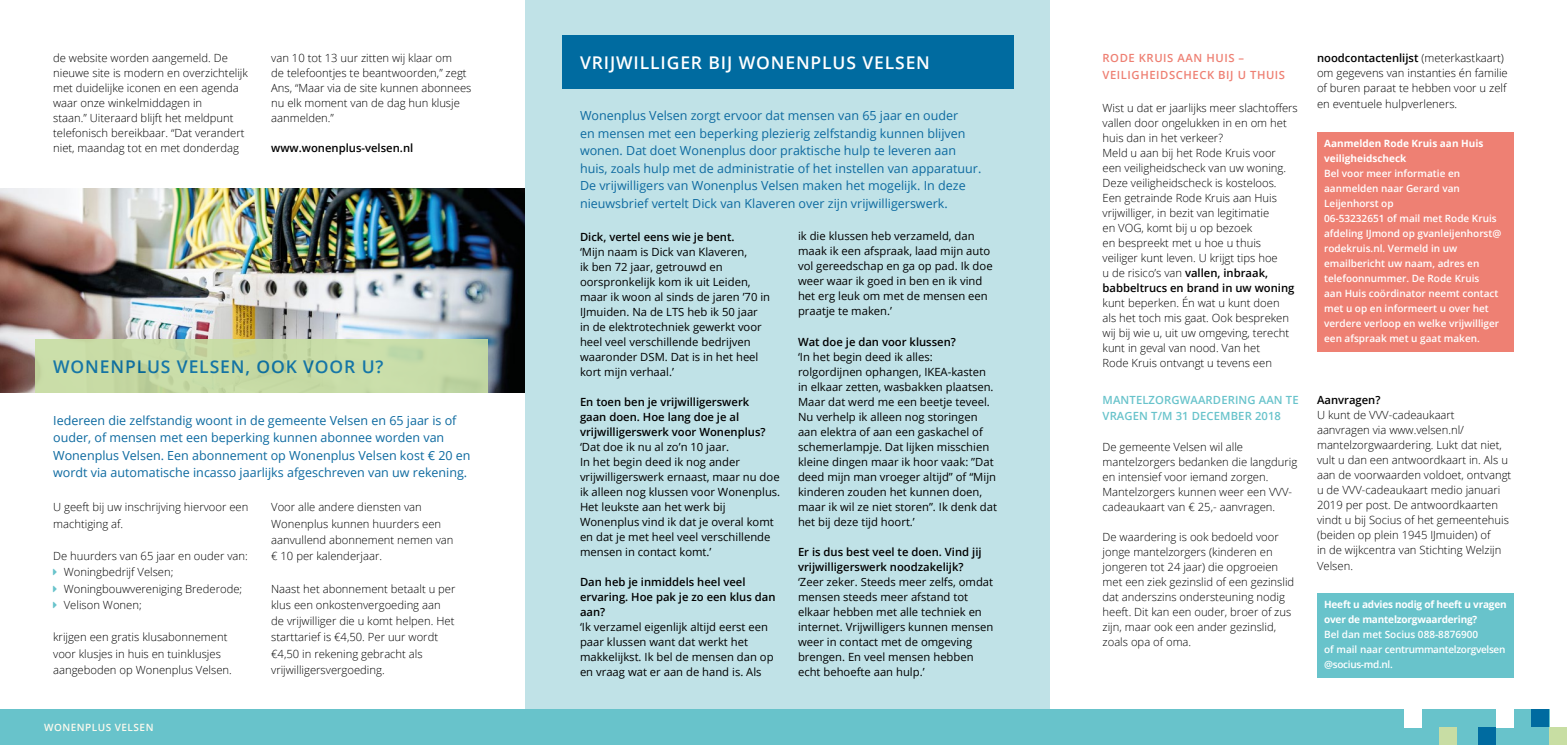
<style>
.page{position:relative;width:1567px;height:745px;background:#fff}
.page>*{position:absolute;margin:0;border:0;box-sizing:border-box;transform-origin:0 0}
.t1{font:600 17.5px "Open Sans";letter-spacing:.05em;color:#fff}
.t2{font:600 17.5px "Open Sans";letter-spacing:.05em;color:#006ba0}
.t3{font:12.5px/17.5px "Open Sans";color:#0d6aa0}
.t4{font:300 11.25px/15px "Open Sans";color:#000}
.t5{font:11.25px/15px "Open Sans";color:#000}
.t6{font:600 11.25px/15px "Open Sans";color:#000}
.t7{font:600 11.25px/16.2px "Open Sans";letter-spacing:.01em;color:#68c3cb}
.t8{font:600 11.25px/17.5px "Open Sans";letter-spacing:.05em;color:#ee8073}
.t9{font:600 10px/15px "Open Sans";color:#fff}
.t10{font:600 10px/15px "Open Sans";letter-spacing:-.03em;color:#fff}
.t11{font:700 10px/15px "Open Sans";letter-spacing:-.02em;color:#fff}
.t12{font:700 10px/15px "Open Sans";color:#fff}
.t13{font:600 10px "Open Sans";letter-spacing:.05em;color:#fdfaee}
.s1{font-weight:600}
</style>
<div class="page">
<div style="left:525px;top:0;width:524px;height:744px;background:#c0e2e7"></div>
<div style="left:0;top:709px;width:1548px;height:35px;background:#68c3cb"></div>
<div style="left:1548px;top:726px;width:18px;height:18px;background:#c8dea3"></div>
<div style="left:1531px;top:709px;width:17px;height:17px;background:#006ba0"></div>
<div style="left:1439px;top:726px;width:17px;height:18px;background:#c8dda4"></div>
<div style="left:1495px;top:707px;width:18px;height:19px;background:#fff"></div>
<div style="left:1477px;top:726px;width:18px;height:18px;background:#006ba0"></div>
<div style="left:1403px;top:707px;width:18px;height:19px;background:#fff"></div>
<div style="left:1316px;top:132px;width:197px;height:219px;background:#ee8073"></div>
<div style="left:1316px;top:593px;width:197px;height:84px;background:#68c3cb"></div>
<img style="left:0;top:188px;width:524px;height:204px">
<div style="left:562px;top:35px;width:451px;height:54px;background:#006ba0"></div>
<div style="left:35px;top:339px;width:453px;height:53px;background:#c8dea3"></div>
<p class="t4" style="left:53px;top:50px;width:196px">de website worden aangemeld. De nieuwe site is modern en overzichtelijk met duidelijke iconen en een agenda waar onze winkelmiddagen in<br>staan.” Uiteraard blijft het meldpunt telefonisch bereikbaar. “Dat verandert niet, maandag tot en met donderdag</p>
<p class="t4" style="left:271px;top:50px;width:202px">van 10 tot 13 uur zitten wij klaar om<br>de telefoontjes te beantwoorden,” zegt<br>Ans, “Maar via de site kunnen abonnees nu elk moment van de dag hun klusje aanmelden.”</p>
<p class="t6" style="left:271px;top:140px;width:144px">www.wonenplus-velsen.nl</p>
<h1 class="t2" style="left:53px;top:354px;width:332px">WONENPLUS VELSEN, OOK VOOR U?</h1>
<p class="t3" style="left:53px;top:411px;width:419px">Iedereen die zelfstandig woont in de gemeente Velsen en 65 jaar is of ouder, of mensen met een beperking kunnen abonnee worden van Wonenplus Velsen. Een abonnement op Wonenplus Velsen kost € 20 en wordt via automatische incasso jaarlijks afgeschreven van uw rekening.</p>
<p class="t4" style="left:53px;top:498px;width:197px;line-height:16.2px">U geeft bij uw inschrijving hiervoor een machtiging af.</p>
<p class="t4" style="left:64px;top:547px;width:185px;line-height:16.2px;text-indent:-11px">De huurders van 65 jaar en ouder van:<br>Woningbedrijf Velsen;<br>Woningbouwvereniging Brederode;<br>Velison Wonen;</p>
<p class="t4" style="left:53px;top:628px;width:180px;line-height:16.2px">krijgen een gratis klusabonnement voor klusjes in huis en tuinklusjes aangeboden op Wonenplus Velsen.</p>
<p class="t4" style="left:271px;top:498px;width:184px;line-height:16.2px">Voor alle andere diensten van<br>Wonenplus kunnen huurders een aanvullend abonnement nemen van € 10 per kalenderjaar.</p>
<p class="t4" style="left:271px;top:579px;width:186px;line-height:16.2px">Naast het abonnement betaalt u per klus een onkostenvergoeding aan de vrijwilliger die u komt helpen. Het starttarief is €4,50. Per uur wordt €4,50 in rekening gebracht als vrijwilligersvergoeding.</p>
<p class="t13" style="left:44px;top:720px;width:111px">WONENPLUS VELSEN</p>
<h1 class="t1" style="left:580px;top:50px;width:351px">VRIJWILLIGER BIJ WONENPLUS VELSEN</h1>
<p class="t3" style="left:580px;top:106px;width:403px">Wonenplus Velsen zorgt ervoor dat mensen van 65 jaar en ouder<br>en mensen met een beperking plezierig zelfstandig kunnen blijven wonen. Dat doet Wonenplus door praktische hulp te leveren aan huis, zoals hulp met de administratie of het instellen van apparatuur.<br>De vrijwilligers van Wonenplus Velsen maken het mogelijk. In deze nieuwsbrief vertelt Dick van Klaveren over zijn vrijwilligerswerk.</p>
<p class="t6" style="left:580px;top:228px;width:156px">Dick, vertel eens wie je bent.</p>
<p class="t5" style="left:580px;top:243px;width:192px">‘Mijn naam is Dick van Klaveren,<br>ik ben 72 jaar, getrouwd en oorspronkelijk kom ik uit Leiden, maar ik woon al sinds de jaren ’70 in<br>IJmuiden. Na de LTS heb ik 50 jaar in de elektrotechniek gewerkt voor heel veel verschillende bedrijven waaronder DSM. Dat is in het heel kort mijn verhaal.’</p>
<p class="t6" style="left:580px;top:393px;width:187px">En toen ben je vrijwilligerswerk gaan doen. Hoe lang doe je al vrijwilligerswerk voor Wonenplus?</p>
<p class="t5" style="left:580px;top:438px;width:202px">‘Dat doe ik nu al zo’n 10 jaar.<br>In het begin deed ik nog ander vrijwilligerswerk ernaast, maar nu doe ik alleen nog klussen voor Wonenplus.<br>Het leukste aan het werk bij<br>Wonenplus vind ik dat je overal komt en dat je met heel veel verschillende mensen in contact komt.’</p>
<p class="t6" style="left:580px;top:573px;width:197px">Dan heb je inmiddels heel veel ervaring. Hoe pak je zo een klus dan aan?</p>
<p class="t5" style="left:580px;top:618px;width:195px">‘Ik verzamel eigenlijk altijd eerst een paar klussen want dat werkt het makkelijkst. Ik bel de mensen dan op en vraag wat er aan de hand is. Als</p>
<p class="t5" style="left:798px;top:228px;width:196px">ik die klussen heb verzameld, dan maak ik een afspraak, laad mijn auto vol gereedschap en ga op pad. Ik doe weer waar ik goed in ben en ik vind het erg leuk om met de mensen een praatje te maken.’</p>
<p class="t6" style="left:798px;top:333px;width:159px">Wat doe je dan voor klussen?</p>
<p class="t5" style="left:798px;top:348px;width:200px">‘In het begin deed ik alles: rolgordijnen ophangen, IKEA-kasten in elkaar zetten, wasbakken plaatsen.<br>Maar dat werd me een beetje teveel.<br>Nu verhelp ik alleen nog storingen aan elektra of aan een gaskachel of schemerlampje. Dat lijken misschien kleine dingen maar ik hoor vaak: ”Dat deed mijn man vroeger altijd” of “Mijn kinderen zouden het kunnen doen, maar ik wil ze niet storen”. Ik denk dat het bij deze tijd hoort.’</p>
<p class="t6" style="left:798px;top:543px;width:185px">Er is dus best veel te doen. Vind jij vrijwilligerswerk noodzakelijk?</p>
<p class="t5" style="left:798px;top:573px;width:197px">‘Zeer zeker. Steeds meer zelfs, omdat mensen steeds meer afstand tot elkaar hebben met alle techniek en internet. Vrijwilligers kunnen mensen weer in contact met de omgeving brengen. En veel mensen hebben echt behoefte aan hulp.’</p>
<p class="t8" style="left:1102px;top:49px;width:184px">RODE KRUIS AAN HUIS –<br>VEILIGHEIDSCHECK BIJ U THUIS</p>
<p class="t4" style="left:1102px;top:100px;width:197px">Wist u dat er jaarlijks meer slachtoffers vallen door ongelukken in en om het huis dan in het verkeer?<br>Meld u aan bij het Rode Kruis voor<br>een veiligheidscheck van uw woning.<br>Deze veiligheidscheck is kosteloos.<br>Een getrainde Rode Kruis aan Huis vrijwilliger, in bezit van legitimatie<br>en VOG, komt bij u op bezoek<br>en bespreekt met u hoe u thuis veiliger kunt leven. U krijgt tips hoe<br>u de risico’s van <span class="s1">vallen, inbraak, babbeltrucs en brand in uw woning</span></p>
<p class="t4" style="left:1102px;top:295px;width:188px">kunt beperken. Én wat u kunt doen als het toch mis gaat. Ook bespreken wij bij wie u, uit uw omgeving, terecht kunt in geval van nood. Van het<br>Rode Kruis ontvangt u tevens een</p>
<p class="t7" style="left:1102px;top:391px;width:197px">MANTELZORGWAARDERING AAN TE<br>VRAGEN T/M 31 DECEMBER 2018</p>
<p class="t4" style="left:1102px;top:439px;width:196px">De gemeente Velsen wil alle mantelzorgers bedanken die langdurig en intensief voor iemand zorgen.<br>Mantelzorgers kunnen weer een VVV&shy;cadeaukaart van € 25,- aanvragen.</p>
<p class="t4" style="left:1102px;top:529px;width:193px">De waardering is ook bedoeld voor jonge mantelzorgers (kinderen en jongeren tot 24 jaar) die opgroeien met een ziek gezinslid of een gezinslid dat anderszins ondersteuning nodig heeft. Dit kan een ouder, broer of zus zijn, maar ook een ander gezinslid, zoals opa of oma.</p>
<p class="t4" style="left:1316px;top:50px;width:192px"><span class="s1">noodcontactenlijst</span> (meterkastkaart) om gegevens van instanties én familie of buren paraat te hebben voor u zelf</p>
<p class="t4" style="left:1316px;top:96px;width:142px">en eventuele hulpverleners.</p>
<p class="t12" style="left:1323px;top:135px;width:161px">Aanmelden Rode Kruis aan Huis veiligheidscheck</p>
<p class="t9" style="left:1323px;top:165px;width:179px">Bel voor meer informatie en aanmelden naar Gerard van<br>Leijenhorst op<br>06-53232651 of mail met Rode Kruis afdeling IJmond op gvanleijenhorst@ rodekruis.nl. Vermeld in uw emailbericht uw naam, adres en telefoonnummer. De Rode Kruis<br>aan Huis coördinator neemt contact met u op en informeert u over het verdere verloop en welke vrijwilliger een afspraak met u gaat maken.</p>
<p class="t6" style="left:1316px;top:391px;width:65px">Aanvragen?</p>
<p class="t4" style="left:1316px;top:406px;width:196px">U kunt de VVV-cadeaukaart<br>aanvragen via www.velsen.nl/ mantelzorgwaardering. Lukt dat niet, vult u dan een antwoordkaart in. Als u aan de voorwaarden voldoet, ontvangt u de VVV-cadeaukaart medio januari 2019 per post. De antwoordkaarten vindt u bij Socius of het gemeentehuis (beiden op plein 1945 IJmuiden) of<br>in de wijkcentra van Stichting Welzijn</p>
<p class="t4" style="left:1316px;top:557px;width:37px">Velsen.</p>
<p class="t11" style="left:1323px;top:596px;width:184px">Heeft u advies nodig of heeft u vragen over de mantelzorgwaardering?</p>
<p class="t10" style="left:1323px;top:626px;width:183px">Bel dan met Socius 088-8876900<br>of mail naar centrummantelzorgvelsen @socius-md.nl.</p>
</div>
